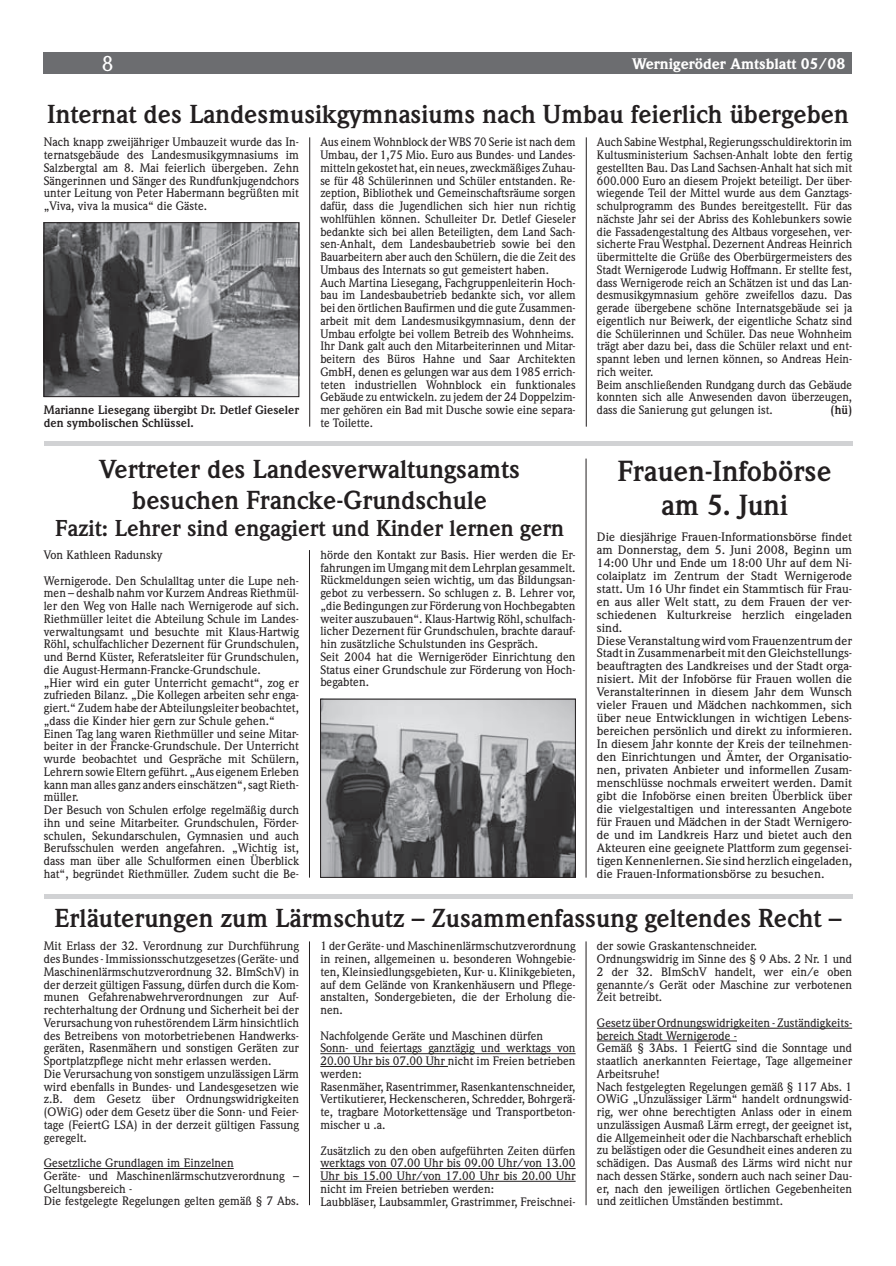
<style>
.page{position:relative;width:896px;height:1266px;background:#fff}
.page>*{position:absolute;margin:0;border:0;box-sizing:border-box;transform-origin:0 0}
.t1{font:700 28.5px/34.3px "Weidemann";color:#231f20;text-align:center}
.t2{font:700 25.5px/30.6px "Weidemann";color:#231f20;text-align:center}
.t3{font:700 22.5px "Weidemann";color:#231f20}
.t4{font:500 21px "Weidemann";color:#fff}
.t5{font:900 15px "Weidemann";color:#fff}
.t6{font:500 12px/12.8px "Weidemann";color:#231f20}
.t7{font:500 12px/12.9px "Weidemann";color:#231f20;scale:1.05 1}
.t8{font:700 12px/12.8px "Weidemann";color:#231f20}
</style>
<div class="page">
<div style="left:44px;top:52px;width:808px;height:22px;background:#6c6d70"></div>
<hr style="left:44px;top:1168px;width:190px;height:1px;background:#231f20">
<hr style="left:320px;top:1053px;width:255px;height:1px;background:#231f20">
<hr style="left:320px;top:1066px;width:128px;height:1px;background:#231f20">
<hr style="left:320px;top:1168px;width:255px;height:1px;background:#231f20">
<hr style="left:320px;top:1180px;width:255px;height:1px;background:#231f20">
<hr style="left:597px;top:1027px;width:255px;height:1px;background:#231f20">
<hr style="left:597px;top:1040px;width:140px;height:1px;background:#231f20">
<hr style="left:586px;top:137px;width:1px;height:289px;background:#231f20">
<hr style="left:309px;top:137px;width:1px;height:289px;background:#231f20">
<div style="left:44px;top:441px;width:808px;height:5px;background:#d1d2d4"></div>
<div style="left:44px;top:893px;width:808px;height:5px;background:#d1d2d4"></div>
<hr style="left:585px;top:458px;width:1px;height:419px;background:#231f20">
<hr style="left:585px;top:941px;width:1px;height:264px;background:#231f20">
<hr style="left:309px;top:550px;width:1px;height:327px;background:#231f20">
<hr style="left:309px;top:941px;width:1px;height:264px;background:#231f20">
<img style="left:46px;top:224px;width:251px;height:171px">
<div style="left:44px;top:222px;width:255px;height:175px;border:1px solid #231f20"></div>
<img style="left:322px;top:701px;width:251px;height:174px">
<div style="left:320px;top:699px;width:255px;height:178px;border:1px solid #231f20"></div>
<h3 class="t4" style="left:102px;top:51px;width:13px">8</h3>
<p class="t5" style="left:632px;top:54px;width:214px">Wernigeröder Amtsblatt 05/08</p>
<h2 class="t2" style="left:47px;top:99px;width:803px">Internat des Landesmusikgymnasiums nach Umbau feierlich übergeben</h2>
<p class="t6" style="left:44px;top:136px;width:257px;text-align:justify">Nach knapp zweijähriger Umbauzeit wurde das In&shy;ternatsgebäude des Landesmusikgymnasiums im Salzbergtal am 8. Mai feierlich übergeben. Zehn Sängerinnen und Sänger des Rundfunkjugendchors unter Leitung von Peter Habermann begrüßten mit „Viva, viva la musica“ die Gäste.</p>
<p class="t8" style="left:44px;top:404px;width:257px">Marianne Liesegang übergibt Dr. Detlef Gieseler den symbolischen Schlüssel.</p>
<p class="t6" style="left:320px;top:136px;width:257px">Aus einem Wohnblock der WBS 70 Serie ist nach dem Umbau, der 1,75 Mio. Euro aus Bundes- und Landes&shy;mitteln gekostet hat, ein neues, zweckmäßiges Zuhau&shy;se für 48 Schülerinnen und Schüler entstanden. Re&shy;zeption, Bibliothek und Gemeinschaftsräume sorgen dafür, dass die Jugendlichen sich hier nun richtig wohlfühlen können. Schulleiter Dr. Detlef Gieseler bedankte sich bei allen Beteiligten, dem Land Sach&shy;sen-Anhalt, dem Landesbaubetrieb sowie bei den Bauarbeitern aber auch den Schülern, die die Zeit des Umbaus des Internats so gut gemeistert haben.<br>Auch Martina Liesegang, Fachgruppenleiterin Hoch&shy;bau im Landesbaubetrieb bedankte sich, vor allem bei den örtlichen Baufirmen und die gute Zusammen&shy;arbeit mit dem Landesmusikgymnasium, denn der Umbau erfolgte bei vollem Betreib des Wohnheims.<br>Ihr Dank galt auch den Mitarbeiterinnen und Mitar&shy;beitern des Büros Hahne und Saar Architekten GmbH, denen es gelungen war aus dem 1985 errich&shy;teten industriellen Wohnblock ein funktionales Gebäude zu entwickeln. zu jedem der 24 Doppelzim&shy;mer gehören ein Bad mit Dusche sowie eine separa&shy;te Toilette.</p>
<p class="t6" style="left:597px;top:136px;width:257px">Auch Sabine Westphal, Regierungsschuldirektorin im Kultusministerium Sachsen-Anhalt lobte den fertig gestellten Bau. Das Land Sachsen-Anhalt hat sich mit 600.000 Euro an diesem Projekt beteiligt. Der über&shy;wiegende Teil der Mittel wurde aus dem Ganztags&shy;schulprogramm des Bundes bereitgestellt. Für das nächste Jahr sei der Abriss des Kohlebunkers sowie die Fassadengestaltung des Altbaus vorgesehen, ver&shy;sicherte Frau Westphal. Dezernent Andreas Heinrich übermittelte die Grüße des Oberbürgermeisters des Stadt Wernigerode Ludwig Hoffmann. Er stellte fest, dass Wernigerode reich an Schätzen ist und das Lan&shy;desmusikgymnasium gehöre zweifellos dazu. Das gerade übergebene schöne Internatsgebäude sei ja eigentlich nur Beiwerk, der eigentliche Schatz sind die Schülerinnen und Schüler. Das neue Wohnheim trägt aber dazu bei, dass die Schüler relaxt und ent&shy;spannt leben und lernen können, so Andreas Hein&shy;rich weiter.<br>Beim anschließenden Rundgang durch das Gebäude konnten sich alle Anwesenden davon überzeugen, dass die Sanierung gut gelungen ist.</p>
<p class="t8" style="left:830px;top:404px;width:23px">(hü)</p>
<h2 class="t2" style="left:99px;top:454px;width:422px">Vertreter des Landesverwaltungsamts besuchen Francke-Grundschule</h2>
<h3 class="t3" style="left:55px;top:515px;width:510px">Fazit: Lehrer sind engagiert und Kinder lernen gern</h3>
<h1 class="t1" style="left:617px;top:454px;width:215px">Frauen-Infobörse am 5. Juni</h1>
<p class="t7" style="left:597px;top:530px;width:245px">Die diesjährige Frauen-Informationsbörse findet am Donnerstag, dem 5. Juni 2008, Beginn um 14:00 Uhr und Ende um 18:00 Uhr auf dem Ni&shy;colaiplatz im Zentrum der Stadt Wernigerode statt. Um 16 Uhr findet ein Stammtisch für Frau&shy;en aus aller Welt statt, zu dem Frauen der ver&shy;schiedenen Kulturkreise herzlich eingeladen sind.<br>Diese Veranstaltung wird vom Frauenzentrum der Stadt in Zusammenarbeit mit den Gleichstellungs&shy;beauftragten des Landkreises und der Stadt orga&shy;nisiert. Mit der Infobörse für Frauen wollen die Veranstalterinnen in diesem Jahr dem Wunsch vieler Frauen und Mädchen nachkommen, sich über neue Entwicklungen in wichtigen Lebens&shy;bereichen persönlich und direkt zu informieren.<br>In diesem Jahr konnte der Kreis der teilnehmen&shy;den Einrichtungen und Ämter, der Organisatio&shy;nen, privaten Anbieter und informellen Zusam&shy;menschlüsse nochmals erweitert werden. Damit gibt die Infobörse einen breiten Überblick über die vielgestaltigen und interessanten Angebote für Frauen und Mädchen in der Stadt Wernigero&shy;de und im Landkreis Harz und bietet auch den Akteuren eine geeignete Plattform zum gegensei&shy;tigen Kennenlernen. Sie sind herzlich eingeladen, die Frauen-Informationsbörse zu besuchen.</p>
<h2 class="t2" style="left:54px;top:903px;width:788px">Erläuterungen zum Lärmschutz – Zusammenfassung geltendes Recht –</h2>
<p class="t6" style="left:320px;top:548px;width:257px">hörde den Kontakt zur Basis. Hier werden die Er&shy;fahrungen im Umgang mit dem Lehrplan gesammelt.<br>Rückmeldungen seien wichtig, um das Bildungsan&shy;gebot zu verbessern. So schlugen z. B. Lehrer vor, „die Bedingungen zur Förderung von Hochbegabten weiter auszubauen“. Klaus-Hartwig Röhl, schulfach&shy;licher Dezernent für Grundschulen, brachte darauf&shy;hin zusätzliche Schulstunden ins Gespräch.<br>Seit 2004 hat die Wernigeröder Einrichtung den Status einer Grundschule zur Förderung von Hoch&shy;begabten.</p>
<p class="t6" style="left:44px;top:542px;width:257px;line-height:25.5px">Von Kathleen Radunsky<br>Wernigerode. Den Schulalltag unter die Lupe neh-</p>
<p class="t6" style="left:44px;top:587px;width:257px">men – deshalb nahm vor Kurzem Andreas Riethmül&shy;ler den Weg von Halle nach Wernigerode auf sich.<br>Riethmüller leitet die Abteilung Schule im Landes&shy;verwaltungsamt und besuchte mit Klaus-Hartwig Röhl, schulfachlicher Dezernent für Grundschulen, und Bernd Küster, Referatsleiter für Grundschulen, die August-Hermann-Francke-Grundschule.<br>„Hier wird ein guter Unterricht gemacht“, zog er zufrieden Bilanz. „Die Kollegen arbeiten sehr enga&shy;giert.“ Zudem habe der Abteilungsleiter beobachtet, „dass die Kinder hier gern zur Schule gehen.“ Einen Tag lang waren Riethmüller und seine Mitar&shy;beiter in der Francke-Grundschule. Der Unterricht wurde beobachtet und Gespräche mit Schülern, Lehrern sowie Eltern geführt. „Aus eigenem Erleben kann man alles ganz anders einschätzen“, sagt Rieth&shy;müller.<br>Der Besuch von Schulen erfolge regelmäßig durch ihn und seine Mitarbeiter. Grundschulen, Förder&shy;schulen, Sekundarschulen, Gymnasien und auch Berufsschulen werden angefahren. „Wichtig ist, dass man über alle Schulformen einen Überblick hat“, begründet Riethmüller. Zudem sucht die Be-</p>
<p class="t6" style="left:44px;top:939px;width:257px">Mit Erlass der 32. Verordnung zur Durchführung des Bundes - Immissionsschutzgesetzes (Geräte- und Maschinenlärmschutzverordnung 32. BImSchV) in der derzeit gültigen Fassung, dürfen durch die Kom&shy;munen Gefahrenabwehrverordnungen zur Auf&shy;rechterhaltung der Ordnung und Sicherheit bei der Verursachung von ruhestörendem Lärm hinsichtlich des Betreibens von motorbetriebenen Handwerks&shy;geräten, Rasenmähern und sonstigen Geräten zur Sportplatzpflege nicht mehr erlassen werden.<br>Die Verursachung von sonstigem unzulässigen Lärm wird ebenfalls in Bundes- und Landesgesetzen wie z.B. dem Gesetz über Ordnungswidrigkeiten (OWiG) oder dem Gesetz über die Sonn- und Feier&shy;tage (FeiertG LSA) in der derzeit gültigen Fassung geregelt.</p>
<p class="t6" style="left:44px;top:1156px;width:257px">Gesetzliche Grundlagen im Einzelnen<br>Geräte- und Maschinenlärmschutzverordnung – Geltungsbereich -<br>Die festgelegte Regelungen gelten gemäß § 7 Abs.</p>
<p class="t6" style="left:320px;top:939px;width:257px;text-align:justify">1 der Geräte- und Maschinenlärmschutzverordnung in reinen, allgemeinen u. besonderen Wohngebie&shy;ten, Kleinsiedlungsgebieten, Kur- u. Klinikgebieten, auf dem Gelände von Krankenhäusern und Pflege&shy;anstalten, Sondergebieten, die der Erholung die&shy;nen.</p>
<p class="t6" style="left:320px;top:1029px;width:257px">Nachfolgende Geräte und Maschinen dürfen<br>Sonn- und feiertags ganztägig und werktags von 20.00 Uhr bis 07.00 Uhr nicht im Freien betrieben werden:<br>Rasenmäher, Rasentrimmer, Rasenkantenschneider, Vertikutierer, Heckenscheren, Schredder, Bohrgerä&shy;te, tragbare Motorkettensäge und Transportbeton&shy;mischer u .a.</p>
<p class="t6" style="left:320px;top:1143px;width:257px">Zusätzlich zu den oben aufgeführten Zeiten dürfen werktags von 07.00 Uhr bis 09.00 Uhr/von 13.00<br>Uhr bis 15.00 Uhr/von 17.00 Uhr bis 20.00 Uhr nicht im Freien betrieben werden:<br>Laubbläser, Laubsammler, Grastrimmer, Freischnei-</p>
<p class="t6" style="left:597px;top:939px;width:257px">der sowie Graskantenschneider.<br>Ordnungswidrig im Sinne des § 9 Abs. 2 Nr. 1 und 2 der 32. BImSchV handelt, wer ein/e oben genannte/s Gerät oder Maschine zur verbotenen Zeit betreibt.</p>
<p class="t6" style="left:597px;top:1016px;width:257px">Gesetz über Ordnungswidrigkeiten - Zuständigkeits&shy;bereich Stadt Wernigerode -<br>Gemäß § 3Abs. 1 FeiertG sind die Sonntage und staatlich anerkannten Feiertage, Tage allgemeiner Arbeitsruhe!<br>Nach festgelegten Regelungen gemäß § 117 Abs. 1<br>OWiG „Unzulässiger Lärm“ handelt ordnungswid&shy;rig, wer ohne berechtigten Anlass oder in einem unzulässigen Ausmaß Lärm erregt, der geeignet ist, die Allgemeinheit oder die Nachbarschaft erheblich zu belästigen oder die Gesundheit eines anderen zu schädigen. Das Ausmaß des Lärms wird nicht nur nach dessen Stärke, sondern auch nach seiner Dau&shy;er, nach den jeweiligen örtlichen Gegebenheiten und zeitlichen Umständen bestimmt.</p>
</div>
